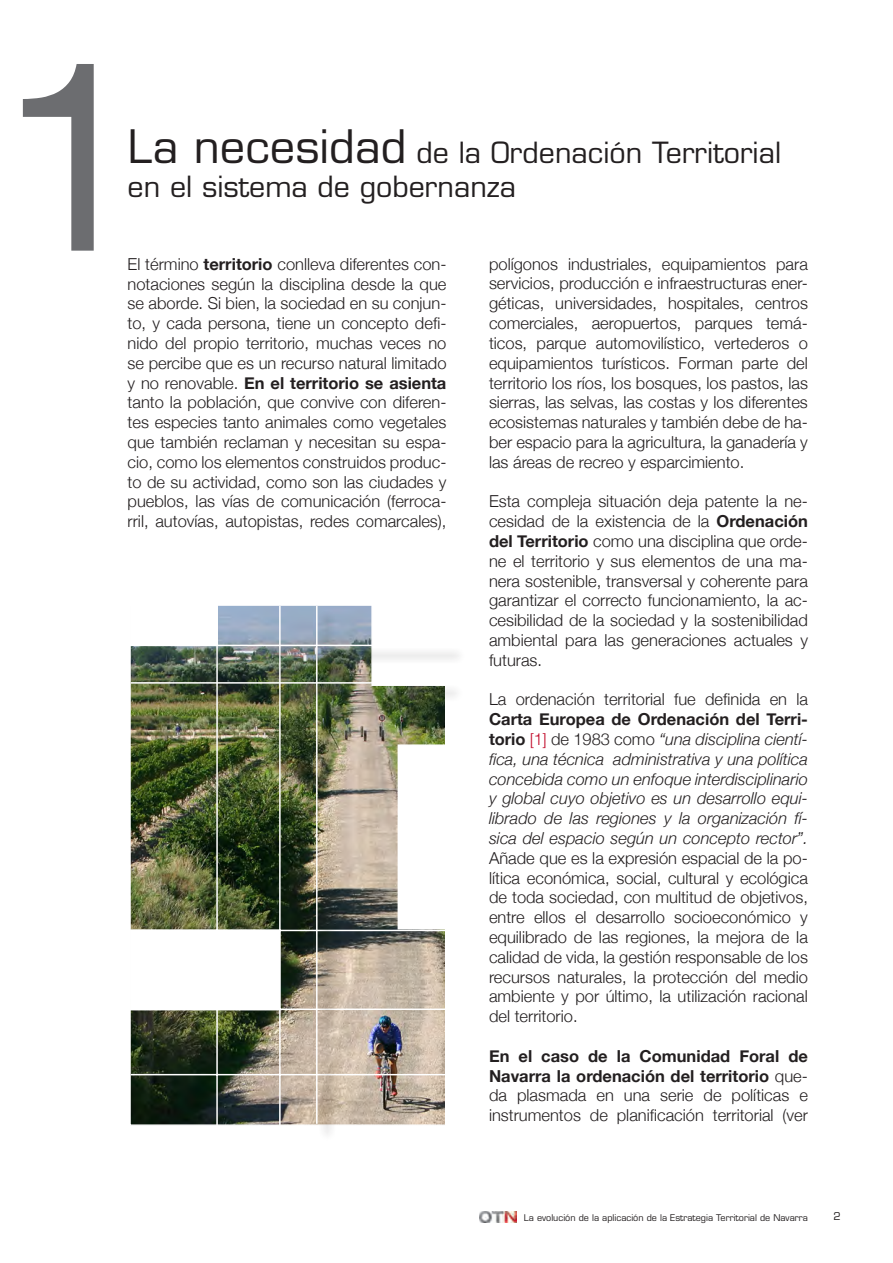
<style>
.page{position:relative;width:893px;height:1263px;background:#fff}
.page>*{position:absolute;margin:0;border:0;box-sizing:border-box;transform-origin:0 0}
.t1{font:263.25px "Helvetica Neue";color:#6c6d70}
.t2{font:28.5px "Eurostile";color:#231f20}
.t3{font:300 16.5px/19.8px "Helvetica Neue";color:#231f20;text-align:justify}
.t4{font:10.5px "Eurostile";color:#231f20}
.t5{font:9px "Eurostile";color:#231f20}
.s1{font-size:45px}
.s2{font-weight:700}
.s3{color:#c3102f}
.s4{font-style:italic}
</style>
<div class="page">
<img style="left:479px;top:1212px;width:38px;height:10px">
<img style="left:131px;top:606px;width:314px;height:519px">
<hr style="left:216px;top:606px;width:2px;height:520px;background:#fff">
<hr style="left:279px;top:606px;width:2px;height:520px;background:#fff">
<hr style="left:131px;top:930px;width:316px;height:1px;background:#fff">
<hr style="left:131px;top:1008px;width:316px;height:2px;background:#fff">
<hr style="left:131px;top:1074px;width:318px;height:1px;background:#fff">
<div style="left:371px;top:605px;width:77px;height:81px;background:#fff;border:2px solid #fff"></div>
<div style="left:398px;top:744px;width:50px;height:185px;background:#fff"></div>
<div style="left:130px;top:929px;width:150px;height:81px;background:#fff;border:2px solid #fff"></div>
<div style="left:129px;top:603px;width:89px;height:42px;background:#fff"></div>
<div style="left:318px;top:609px;width:18px;height:533px;background:#231f20;opacity:.5"></div>
<hr style="left:316px;top:606px;width:2px;height:518px;background:#fff">
<div style="left:133px;top:647px;width:334px;height:18px;background:#231f20;opacity:.5"></div>
<hr style="left:130px;top:645px;width:319px;height:1px;background:#fff">
<div style="left:134px;top:684px;width:330px;height:18px;background:#231f20;opacity:.5"></div>
<hr style="left:131px;top:682px;width:315px;height:2px;background:#fff">
<p class="t1" style="left:0;top:0;width:148px">1</p>
<p class="t2" style="left:128px;top:135px;width:655px"><span class="s1">La necesidad</span> de la Ordenación Territorial</p>
<p class="t2" style="left:128px;top:170px;width:390px">en el sistema de gobernanza</p>
<p class="t3" style="left:128px;top:254px;width:320px">El término <span class="s2">territorio</span> conlleva diferentes con&shy;notaciones según la disciplina desde la que se aborde. Si bien, la sociedad en su conjun&shy;to, y cada persona, tiene un concepto defi&shy;nido del propio territorio, muchas veces no se percibe que es un recurso natural limitado y no renovable. <span class="s2">En el territorio se asienta </span>tanto la población, que convive con diferen&shy;tes especies tanto animales como vegetales que también reclaman y necesitan su espa&shy;cio, como los elementos construidos produc&shy;to de su actividad, como son las ciudades y pueblos, las vías de comunicación (ferroca&shy;rril, autovías, autopistas, redes comarcales),</p>
<p class="t3" style="left:489px;top:254px;width:320px">polígonos industriales, equipamientos para servicios, producción e infraestructuras ener&shy;géticas, universidades, hospitales, centros comerciales, aeropuertos, parques temá&shy;ticos, parque automovilístico, vertederos o equipamientos turísticos. Forman parte del territorio los ríos, los bosques, los pastos, las sierras, las selvas, las costas y los diferentes ecosistemas naturales y también debe de ha&shy;ber espacio para la agricultura, la ganadería y las áreas de recreo y esparcimiento.</p>
<p class="t3" style="left:489px;top:491px;width:320px">Esta compleja situación deja patente la ne&shy;cesidad de la existencia de la <span class="s2">Ordenación del Territorio</span> como una disciplina que orde&shy;ne el territorio y sus elementos de una ma&shy;nera sostenible, transversal y coherente para garantizar el correcto funcionamiento, la ac&shy;cesibilidad de la sociedad y la sostenibilidad ambiental para las generaciones actuales y futuras.</p>
<p class="t3" style="left:489px;top:689px;width:320px">La ordenación territorial fue definida en la <span class="s2">Carta Europea de Ordenación del Terri&shy;torio</span> <span class="s3">[1]</span> de 1983 como <span class="s4">“una disciplina cientí&shy;fica, una técnica administrativa y una política concebida como un enfoque interdisciplinario y global cuyo objetivo es un desarrollo equi&shy;librado de las regiones y la organización fí&shy;sica del espacio según un concepto rector”.<br></span>Añade que es la expresión espacial de la po&shy;lítica económica, social, cultural y ecológica de toda sociedad, con multitud de objetivos, entre ellos el desarrollo socioeconómico y equilibrado de las regiones, la mejora de la calidad de vida, la gestión responsable de los recursos naturales, la protección del medio ambiente y por último, la utilización racional del territorio.</p>
<p class="t3" style="left:489px;top:1046px;width:320px"><span class="s2">En el caso de la Comunidad Foral de Navarra la ordenación del territorio</span> que&shy;da plasmada en una serie de políticas e instrumentos de planificación territorial (ver</p>
<p class="t5" style="left:524px;top:1212px;width:286px">La evolución de la aplicación de la Estrategia Territorial de Navarra</p>
<p class="t4" style="left:833px;top:1210px;width:9px">2</p>
</div>
